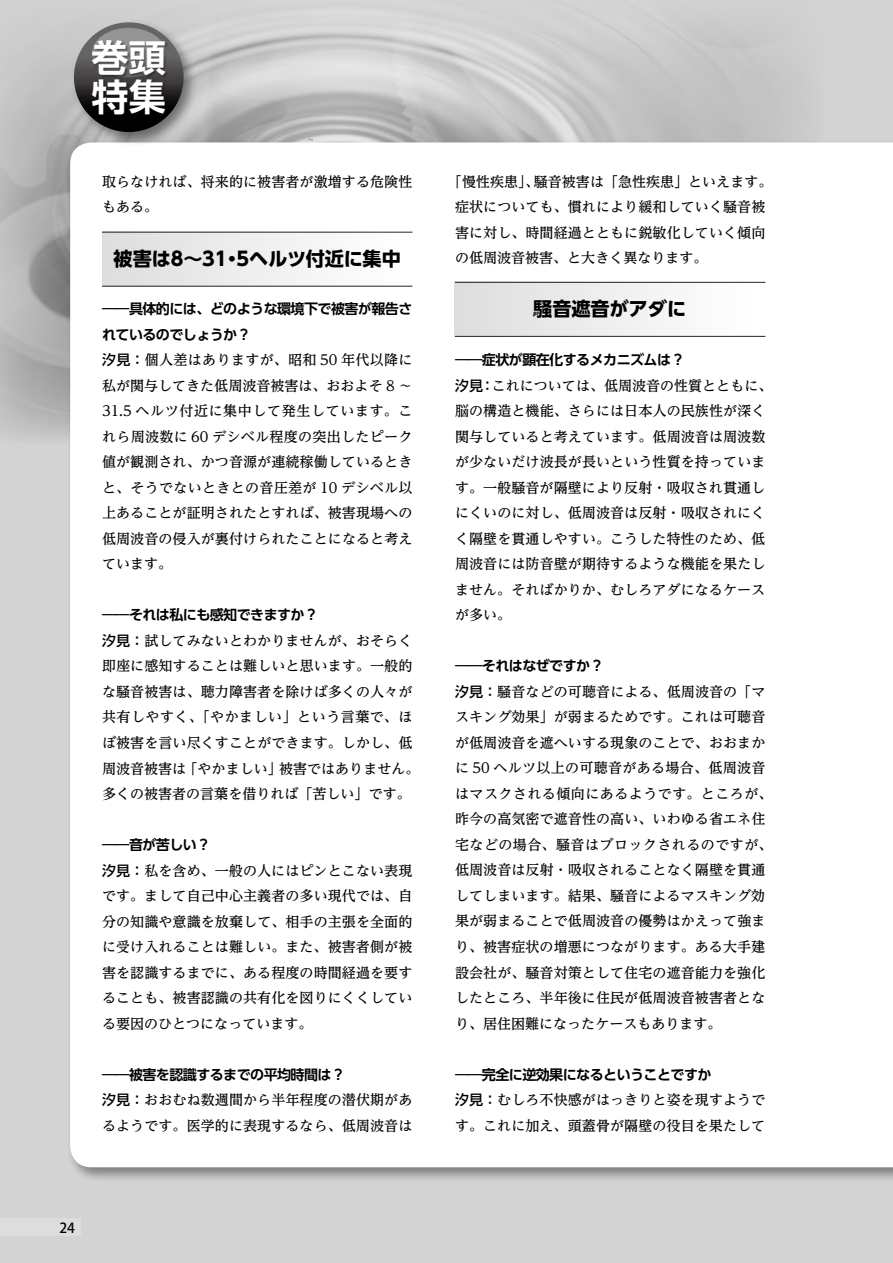
<style>
.page{position:relative;width:893px;height:1263px;background:#d3d3d4}
.page>*{position:absolute;margin:0;border:0;box-sizing:border-box;transform-origin:0 0}
.t1{font:700 37.05px/38.7px "Shin Go Pro De";color:#fff}
.t2{font:700 19.2px "UD Shin Go Pro";color:#000}
.t3{font:500 14.1px/25.5px "UD Reimin Pro";letter-spacing:.005em;color:#000}
.t4{font:700 14.1px/25.5px "UD Shin Go Pro De";letter-spacing:-.04em;color:#000}
.t5{font:500 13.8px "Koz Go Pro";color:#000}
.s1{font-family:"UD Shin Go Pro"}
</style>
<div class="page">
<img style="left:0;top:12px;width:800px;height:426px">
<div style="left:67px;top:139px;width:826px;height:1043px;background:#000;opacity:.4"></div>
<div style="left:70px;top:142px;width:823px;height:1025px;background:#fff"></div>
<div style="left:0;top:1218px;width:81px;height:17px;background:#dcdddd"></div>
<div style="left:71px;top:19px;width:127px;height:128px;background:#000;opacity:.4"></div>
<svg style="left:74px;top:22px;width:110px;height:110px;background:#333232"></svg>
<svg style="left:92px;top:28px;width:73px;height:12px"></svg>
<div style="left:92px;top:40px;width:76px;height:77px;background:#000;opacity:.4"></div>
<div style="left:102px;top:232px;width:310px;height:55px;background:linear-gradient(to right,#dddede,#fff)"></div>
<hr style="left:102px;top:286px;width:310px;height:1px;background:#282525">
<hr style="left:102px;top:232px;width:310px;height:1px;background:#282525">
<div style="left:455px;top:282px;width:310px;height:55px;background:linear-gradient(to right,#dddede,#fff)"></div>
<hr style="left:455px;top:336px;width:310px;height:1px;background:#282525">
<hr style="left:455px;top:282px;width:310px;height:1px;background:#282525">
<h1 class="t1" style="left:92px;top:34px;width:76px">巻頭特集</h1>
<p class="t3" style="left:102px;top:168px;width:312px">取らなければ、将来的に被害者が激増する危険性もある。</p>
<h2 class="t2" style="left:114px;top:243px;width:289px">被害は8〜31・5ヘルツ付近に集中</h2>
<p class="t4" style="left:102px;top:296px;width:312px">――具体的には、どのような環境下で被害が報告されているのでしょうか ?</p>
<p class="t3" style="left:102px;top:347px;width:312px;text-align:justify"><span class="s1">汐見：</span>個人差はありますが、昭和 50 年代以降に私が関与してきた低周波音被害は、おおよそ 8 ～31.5 ヘルツ付近に集中して発生しています。これら周波数に 60 デシベル程度の突出したピーク値が観測され、かつ音源が連続稼働しているときと、そうでないときとの音圧差が 10 デシベル以上あることが証明されたとすれば、被害現場への低周波音の侵入が裏付けられたことになると考えています。</p>
<p class="t4" style="left:102px;top:602px;width:215px">――それは私にも感知できますか ?</p>
<p class="t3" style="left:102px;top:627px;width:319px"><span class="s1">汐見：</span>試してみないとわかりませんが、おそらく即座に感知することは難しいと思います。一般的な騒音被害は、聴力障害者を除けば多くの人々が共有しやすく、「やかましい」という言葉で、ほぼ被害を言い尽くすことができます。しかし、低周波音被害は「やかましい」被害ではありません。多くの被害者の言葉を借りれば「苦しい」です。</p>
<p class="t4" style="left:102px;top:831px;width:107px">――音が苦しい ?</p>
<p class="t3" style="left:102px;top:857px;width:312px;text-align:justify"><span class="s1">汐見：</span>私を含め、一般の人にはピンとこない表現です。まして自己中心主義者の多い現代では、自分の知識や意識を放棄して、相手の主張を全面的に受け入れることは難しい。また、被害者側が被害を認識するまでに、ある程度の時間経過を要することも、被害認識の共有化を図りにくくしている要因のひとつになっています。</p>
<p class="t4" style="left:102px;top:1061px;width:242px">――被害を認識するまでの平均時間は ?</p>
<p class="t3" style="left:102px;top:1087px;width:312px"><span class="s1">汐見：</span>おおむね数週間から半年程度の潜伏期があるようです。医学的に表現するなら、低周波音は</p>
<p class="t5" style="left:60px;top:1219px;width:17px">24</p>
<p class="t3" style="left:455px;top:168px;width:319px;text-indent:-7px">「慢性疾患」、騒音被害は「急性疾患」といえます。症状についても、慣れにより緩和していく騒音被害に対し、時間経過とともに鋭敏化していく傾向の低周波音被害、と大きく異なります。</p>
<h2 class="t2" style="left:533px;top:293px;width:155px">騒音遮音がアダに</h2>
<p class="t4" style="left:455px;top:347px;width:228px">――症状が顕在化するメカニズムは ?</p>
<p class="t3" style="left:455px;top:372px;width:319px"><span class="s1">汐見：</span>これについては、低周波音の性質とともに、脳の構造と機能、さらには日本人の民族性が深く関与していると考えています。低周波音は周波数が少ないだけ波長が長いという性質を持っています。一般騒音が隔壁により反射・吸収され貫通しにくいのに対し、低周波音は反射・吸収されにくく隔壁を貫通しやすい。こうした特性のため、低周波音には防音壁が期待するような機能を果たしません。そればかりか、むしろアダになるケースが多い。</p>
<p class="t4" style="left:455px;top:653px;width:148px">――それはなぜですか ?</p>
<p class="t3" style="left:455px;top:678px;width:319px"><span class="s1">汐見：</span>騒音などの可聴音による、低周波音の「マスキング効果」が弱まるためです。これは可聴音が低周波音を遮へいする現象のことで、おおまかに 50 ヘルツ以上の可聴音がある場合、低周波音はマスクされる傾向にあるようです。ところが、昨今の高気密で遮音性の高い、いわゆる省エネ住宅などの場合、騒音はブロックされるのですが、低周波音は反射・吸収されることなく隔壁を貫通してしまいます。結果、騒音によるマスキング効果が弱まることで低周波音の優勢はかえって強まり、被害症状の増悪につながります。ある大手建設会社が、騒音対策として住宅の遮音能力を強化したところ、半年後に住民が低周波音被害者となり、居住困難になったケースもあります。</p>
<p class="t4" style="left:455px;top:1061px;width:258px">――完全に逆効果になるということですか</p>
<p class="t3" style="left:455px;top:1086px;width:312px"><span class="s1">汐見：</span>むしろ不快感がはっきりと姿を現すようです。これに加え、頭蓋骨が隔壁の役目を果たして</p>
</div>
